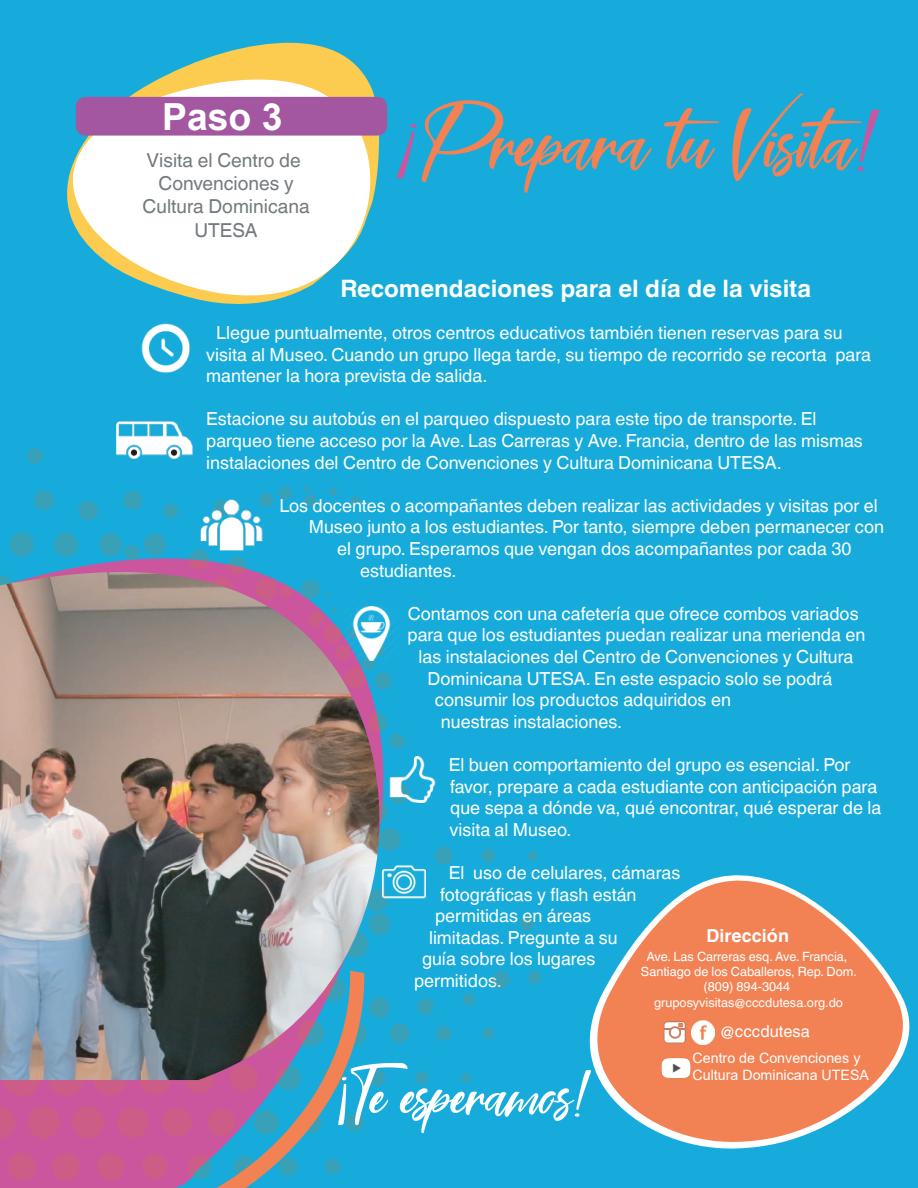
<style>
.page{position:relative;width:918px;height:1188px;background:#16abdb}
.page>*{position:absolute;margin:0;border:0;box-sizing:border-box;transform-origin:0 0}
.t1{font:108.75px "Coral Pen";color:#f28253}
.t2{font:96.45px "Coral Pen";color:#cb569e}
.t3{font:82.5px "Coral Pen";color:#fff}
.t4{font:700 37.35px "Arial";color:#fff}
.t5{font:700 24px "Helvetica World";color:#fff}
.t6{font:19.2px/23.1px "Helvetica World";color:#737a7e;text-align:center}
.t7{font:18px/21.6px "Helvetica World";color:#fff}
.t8{font:700 18px "Helvetica World";color:#fff}
.t9{font:16.5px "Helvetica World";color:#fff}
.t10{font:14.25px/17.1px "Arial";color:#fff}
.t11{font:12.75px/15.3px "Helvetica World";color:#fff;text-align:center}
.s1{color:#cb569d}
</style>
<div class="page">
<svg style="left:67px;top:42px;width:317px;height:262px"></svg>
<svg style="left:73px;top:77px;width:297px;height:222px;background:#ddede8"></svg>
<div style="left:76px;top:97px;width:311px;height:39px;background:#a257a0;border-radius:10px"></div>
<svg style="left:0;top:558px;width:394px;height:630px;fill:#cb569e"></svg>
<div style="left:27px;top:448px;width:15px;height:15px;background:#39a1b7;border-radius:50%"></div>
<div style="left:163px;top:504px;width:15px;height:15px;background:#39a1b7;border-radius:50%"></div>
<div style="left:329px;top:488px;width:8px;height:8px;background:#39a1b7;border-radius:50%"></div>
<svg style="left:304px;top:486px;width:6px;height:6px"></svg>
<div style="left:34px;top:490px;width:20px;height:20px;background:#39a1b7;border-radius:50%"></div>
<div style="left:79px;top:501px;width:19px;height:19px;background:#39a1b7;border-radius:50%"></div>
<div style="left:123px;top:491px;width:19px;height:19px;background:#39a1b7;border-radius:50%"></div>
<div style="left:305px;top:494px;width:11px;height:12px;background:#39a1b7;border-radius:50%"></div>
<div style="left:350px;top:496px;width:10px;height:9px;background:#39a1b7;border-radius:50%"></div>
<div style="left:10px;top:533px;width:24px;height:24px;background:#39a1b7;border-radius:50%"></div>
<div style="left:54px;top:533px;width:24px;height:24px;background:#39a1b7;border-radius:50%"></div>
<div style="left:99px;top:533px;width:23px;height:23px;background:#39a1b7;border-radius:50%"></div>
<div style="left:144px;top:534px;width:22px;height:22px;background:#39a1b7;border-radius:50%"></div>
<svg style="left:189px;top:550px;width:20px;height:20px"></svg>
<svg style="left:228px;top:557px;width:18px;height:18px"></svg>
<div style="left:124px;top:545px;width:16px;height:15px;background:#39a1b7;border-radius:50%"></div>
<div style="left:374px;top:672px;width:18px;height:18px;background:#39a1b7;border-radius:50%"></div>
<svg style="left:368px;top:713px;width:19px;height:19px"></svg>
<div style="left:390px;top:733px;width:15px;height:16px;background:#39a1b7;border-radius:50%"></div>
<svg style="left:389px;top:783px;width:21px;height:21px"></svg>
<div style="left:366px;top:800px;width:22px;height:22px;background:#39a1b7;border-radius:50%"></div>
<div style="left:378px;top:828px;width:23px;height:22px;background:#39a1b7;border-radius:50%"></div>
<div style="left:435px;top:847px;width:18px;height:18px;background:#39a1b7;border-radius:50%"></div>
<div style="left:482px;top:849px;width:13px;height:13px;background:#39a1b7;border-radius:50%"></div>
<div style="left:528px;top:851px;width:9px;height:9px;background:#39a1b7;border-radius:50%"></div>
<div style="left:366px;top:889px;width:22px;height:22px;background:#39a1b8;border-radius:50%"></div>
<div style="left:520px;top:917px;width:14px;height:14px;background:#39a1b7;border-radius:50%"></div>
<svg style="left:556px;top:911px;width:3px;height:5px"></svg>
<div style="left:369px;top:913px;width:21px;height:22px;background:#39a1b7;border-radius:50%"></div>
<div style="left:492px;top:971px;width:17px;height:18px;background:#39a1b7;border-radius:50%"></div>
<div style="left:528px;top:971px;width:13px;height:13px;background:#39a1b7;border-radius:50%"></div>
<div style="left:369px;top:997px;width:21px;height:21px;background:#39a1b7;border-radius:50%"></div>
<div style="left:417px;top:998px;width:17px;height:17px;background:#39a1b7;border-radius:50%"></div>
<div style="left:463px;top:993px;width:12px;height:12px;background:#39a1b7;border-radius:50%"></div>
<div style="left:390px;top:1024px;width:19px;height:19px;background:#39a1b7;border-radius:50%"></div>
<div style="left:436px;top:1026px;width:15px;height:15px;background:#39a1b7;border-radius:50%"></div>
<div style="left:483px;top:1028px;width:11px;height:11px;background:#39a1b7;border-radius:50%"></div>
<div style="left:3px;top:1059px;width:37px;height:37px;background:#cb5d86;border-radius:50%"></div>
<div style="left:48px;top:1060px;width:36px;height:36px;background:#cb5d86;border-radius:50%"></div>
<div style="left:93px;top:1060px;width:35px;height:36px;background:#cb5d86;border-radius:50%"></div>
<div style="left:138px;top:1061px;width:34px;height:34px;background:#cb5d86;border-radius:50%"></div>
<div style="left:369px;top:1069px;width:17px;height:17px;background:#39a1b7;border-radius:50%"></div>
<div style="left:415px;top:1071px;width:13px;height:14px;background:#39a1b7;border-radius:50%"></div>
<svg style="left:461px;top:1073px;width:10px;height:10px"></svg>
<svg style="left:0;top:1106px;width:15px;height:32px"></svg>
<div style="left:28px;top:1106px;width:32px;height:33px;background:#cb5d86;border-radius:50%"></div>
<div style="left:72px;top:1106px;width:32px;height:32px;background:#cb5d86;border-radius:50%"></div>
<div style="left:117px;top:1107px;width:31px;height:31px;background:#cb5d86;border-radius:50%"></div>
<div style="left:162px;top:1108px;width:30px;height:29px;background:#cb5d86;border-radius:50%"></div>
<div style="left:8px;top:1153px;width:28px;height:28px;background:#cb5d86;border-radius:50%"></div>
<div style="left:52px;top:1153px;width:28px;height:28px;background:#cb5d86;border-radius:50%"></div>
<div style="left:97px;top:1153px;width:27px;height:27px;background:#cb5d86;border-radius:50%"></div>
<div style="left:142px;top:1154px;width:26px;height:26px;background:#cb5d86;border-radius:50%"></div>
<img style="left:0;top:572px;width:385px;height:508px">
<svg style="left:591px;top:877px;width:318px;height:269px;fill:#f28253"></svg>
<img style="left:662px;top:1020px;width:24px;height:24px">
<img style="left:691px;top:1020px;width:24px;height:24px">
<img style="left:662px;top:1058px;width:29px;height:20px">
<img style="left:141px;top:324px;width:49px;height:48px">
<img style="left:116px;top:421px;width:77px;height:38px">
<img style="left:180px;top:448px;width:118px;height:118px">
<img style="left:345px;top:607px;width:52px;height:54px">
<img style="left:389px;top:756px;width:46px;height:46px">
<img style="left:382px;top:862px;width:43px;height:43px">
<svg style="left:181px;top:971px;width:185px;height:217px"></svg>
<h3 class="t4" style="left:162px;top:90px;width:122px">Paso 3</h3>
<p class="t6" style="left:143px;top:149px;width:168px">Visita el Centro de<br>Convenciones y<br>Cultura Dominicana<br>UTESA</p>
<h1 class="t1" style="left:421px;top:93px;width:460px">Prepara tu Visita<span class="s1">!</span></h1>
<h2 class="t2" style="left:419px;top:193px;width:25px;rotate:-180deg">!</h2>
<h3 class="t5" style="left:340px;top:275px;width:472px">Recomendaciones para el día de la visita</h3>
<p class="t7" style="left:206px;top:322px;width:666px;text-indent:10px">Llegue puntualmente, otros centros educativos también tienen reservas para su visita al Museo. Cuando un grupo llega tarde, su tiempo de recorrido se recorta para mantener la hora prevista de salida.</p>
<p class="t7" style="left:206px;top:408px;width:658px">Estacione su autobús en el parqueo dispuesto para este tipo de transporte. El parqueo tiene acceso por la Ave. Las Carreras y Ave. Francia, dentro de las mismas instalaciones del Centro de Convenciones y Cultura Dominicana UTESA.</p>
<p class="t7" style="left:279px;top:495px;width:600px">Los docentes o acompañantes deben realizar las actividades y visitas por el</p>
<p class="t7" style="left:309px;top:516px;width:577px">Museo junto a los estudiantes. Por tanto, siempre deben permanecer con</p>
<p class="t7" style="left:337px;top:538px;width:516px">el grupo. Esperamos que vengan dos acompañantes por cada 30</p>
<p class="t7" style="left:360px;top:559px;width:98px">estudiantes.</p>
<p class="t7" style="left:408px;top:603px;width:452px">Contamos con una cafetería que ofrece combos variados</p>
<p class="t7" style="left:408px;top:624px;width:459px">para que los estudiantes puedan realizar una merienda en</p>
<p class="t7" style="left:418px;top:646px;width:436px">las instalaciones del Centro de Convenciones y Cultura</p>
<p class="t7" style="left:428px;top:668px;width:406px">Dominicana UTESA. En este espacio solo se podrá</p>
<p class="t7" style="left:435px;top:689px;width:297px">consumir los productos adquiridos en</p>
<p class="t7" style="left:441px;top:711px;width:183px">nuestras instalaciones.</p>
<p class="t7" style="left:449px;top:754px;width:434px">El buen comportamiento del grupo es esencial. Por favor, prepare a cada estudiante con anticipación para que sepa a dónde va, qué encontrar, qué esperar de la visita al Museo.</p>
<p class="t7" style="left:449px;top:862px;width:233px">El uso de celulares, cámaras</p>
<p class="t7" style="left:440px;top:884px;width:198px">fotográficas y flash están</p>
<p class="t7" style="left:435px;top:905px;width:158px">permitidas en áreas</p>
<p class="t7" style="left:429px;top:927px;width:190px">limitadas. Pregunte a su</p>
<p class="t7" style="left:422px;top:948px;width:175px">guía sobre los lugares</p>
<p class="t7" style="left:414px;top:970px;width:89px">permitidos.</p>
<p class="t8" style="left:707px;top:925px;width:84px">Dirección</p>
<p class="t11" style="left:641px;top:949px;width:218px">Ave. Las Carreras esq. Ave. Francia,<br>Santiago de los Caballeros, Rep. Dom. (809) 894-3044 gruposyvisitas@cccdutesa.org.do</p>
<h3 class="t3" style="left:351px;top:1058px;width:243px">Te esperamos!</h3>
<p class="t9" style="left:721px;top:1021px;width:91px">@cccdutesa</p>
<p class="t10" style="left:693px;top:1049px;width:178px">Centro de Convenciones y<br>Cultura Dominicana UTESA</p>
</div>
